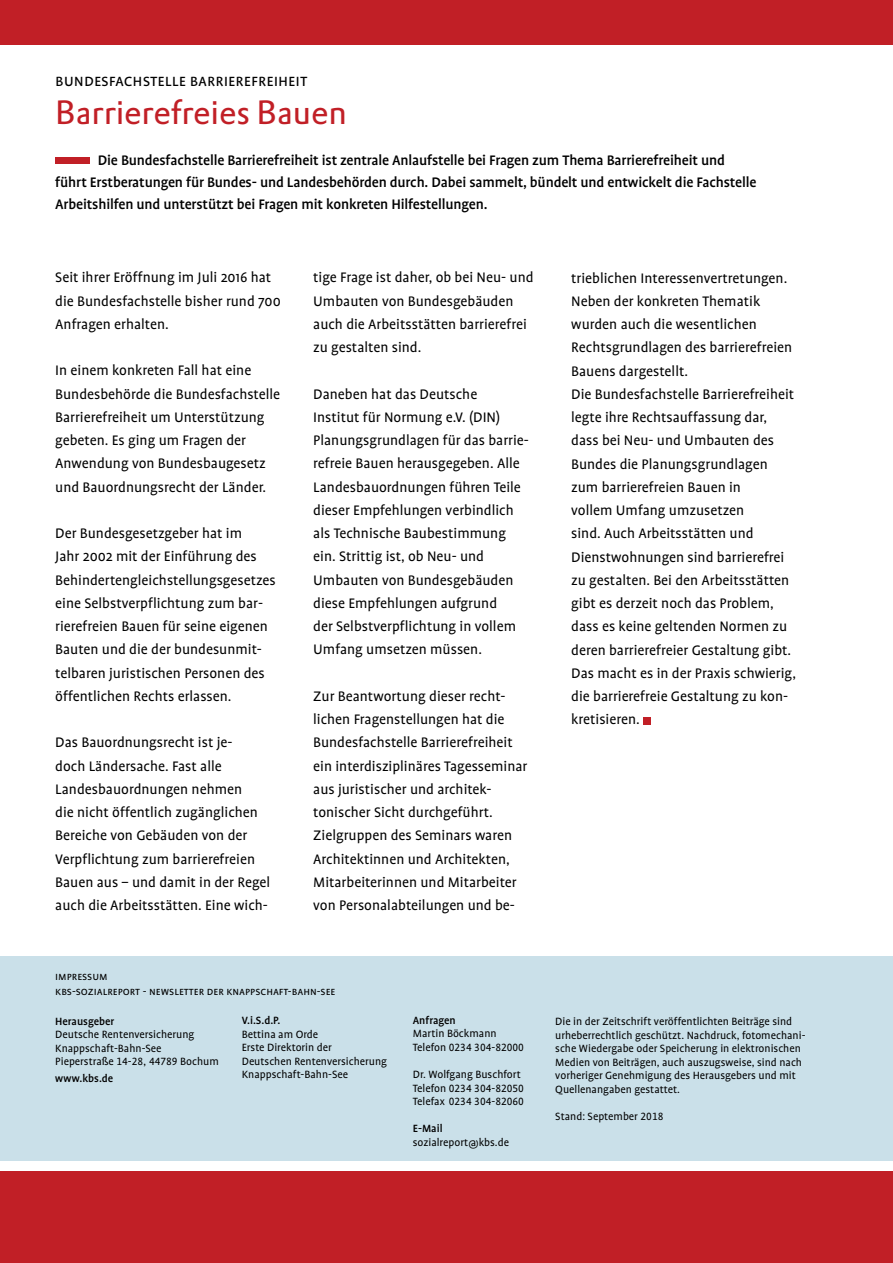
<style>
.page{position:relative;width:893px;height:1263px;background:#fff}
.page>*{position:absolute;margin:0;border:0;box-sizing:border-box;transform-origin:0 0}
.t1{font:33px "DTL Prokyon T";letter-spacing:-.005em;color:#c11f26}
.t2{font:18px "Profile SC";color:#000}
.t3{font:15.75px/23.2px "Profile";color:#000}
.t4{font:500 15.75px/21.8px "Profile";letter-spacing:-.01em;color:#000}
.t5{font:12px/13.5px "Profile";color:#000}
.t6{font:12px/13.5px "Profile NO";color:#000}
.t7{font:12px/15px "Profile SC";color:#000}
.t8{font:500 12px "Profile";color:#000}
.s1{font-family:"Profile NO"}
.s2{font-family:"Profile"}
</style>
<div class="page">
<div style="left:0;top:957px;width:893px;height:204px;background:#cae0e9"></div>
<div style="left:0;top:1171px;width:893px;height:92px;background:#c11f26"></div>
<div style="left:0;top:0;width:893px;height:45px;background:#c11f26"></div>
<div style="left:55px;top:158px;width:34px;height:6px;background:#c11f26"></div>
<div style="left:643px;top:717px;width:8px;height:7px;background:#c11f26"></div>
<p class="t2" style="left:55px;top:71px;width:254px">bundesfachstelle barrierefreiheit</p>
<h1 class="t1" style="left:55px;top:90px;width:293px">Barrierefreies Bauen</h1>
<p class="t4" style="left:55px;top:149px;width:703px;text-indent:43px">Die Bundesfachstelle Barrierefreiheit ist zentrale Anlaufstelle bei Fragen zum Thema Barrierefreiheit und führt Erstberatungen für Bundes- und Landesbehörden durch. Dabei sammelt, bündelt und entwickelt die Fachstelle<br>Arbeitshilfen und unterstützt bei Fragen mit konkreten Hilfestellungen.</p>
<p class="t3" style="left:55px;top:266px;width:227px">Seit ihrer Eröffnung im Juli 2016 hat die Bundesfachstelle bisher rund 700<br>Anfragen erhalten.</p>
<p class="t3" style="left:55px;top:359px;width:226px">In einem konkreten Fall hat eine Bundesbehörde die Bundesfachstelle Barrierefreiheit um Unterstützung gebeten. Es ging um Fragen der Anwendung von Bundesbaugesetz und Bauordnungsrecht der Länder.</p>
<p class="t3" style="left:55px;top:522px;width:222px">Der Bundesgesetzgeber hat im<br>Jahr 2002 mit der Einführung des Behindertengleichstellungsgesetzes eine Selbstverpflichtung zum bar&shy;rierefreien Bauen für seine eigenen Bauten und die der bundesunmit&shy;telbaren juristischen Personen des öffentlichen Rechts erlassen.</p>
<p class="t3" style="left:55px;top:731px;width:216px">Das Bauordnungsrecht ist je-<br>doch Ländersache. Fast alle<br>Landesbauordnungen nehmen<br>die nicht öffentlich zugänglichen<br>Bereiche von Gebäuden von der<br>Verpflichtung zum barrierefreien<br>Bauen aus – und damit in der Regel auch die Arbeitsstätten. Eine wich-</p>
<p class="t3" style="left:313px;top:266px;width:222px">tige Frage ist daher, ob bei Neu- und<br>Umbauten von Bundesgebäuden auch die Arbeitsstätten barrierefrei zu gestalten sind.</p>
<p class="t3" style="left:313px;top:382px;width:217px">Daneben hat das Deutsche<br>Institut für Normung e.V. (DIN)<br>Planungsgrundlagen für das barrie&shy;refreie Bauen herausgegeben. Alle<br>Landesbauordnungen führen Teile dieser Empfehlungen verbindlich als Technische Baubestimmung ein. Strittig ist, ob Neu- und<br>Umbauten von Bundesgebäuden diese Empfehlungen aufgrund<br>der Selbstverpflichtung in vollem<br>Umfang umsetzen müssen.</p>
<p class="t3" style="left:313px;top:685px;width:216px">Zur Beantwortung dieser recht&shy;lichen Fragenstellungen hat die Bundesfachstelle Barrierefreiheit ein interdisziplinäres Tagesseminar aus juristischer und architek&shy;tonischer Sicht durchgeführt.<br>Zielgruppen des Seminars waren Architektinnen und Architekten, Mitarbeiterinnen und Mitarbeiter von Personalabteilungen und be-</p>
<p class="t3" style="left:571px;top:266px;width:226px">trieblichen Interessenvertretungen.<br>Neben der konkreten Thematik wurden auch die wesentlichen<br>Rechtsgrundlagen des barrierefreien<br>Bauens dargestellt.<br>Die Bundesfachstelle Barrierefreiheit legte ihre Rechtsauffassung dar, dass bei Neu- und Umbauten des<br>Bundes die Planungsgrundlagen zum barrierefreien Bauen in<br>vollem Umfang umzusetzen<br>sind. Auch Arbeitsstätten und<br>Dienstwohnungen sind barrierefrei zu gestalten. Bei den Arbeitsstätten gibt es derzeit noch das Problem, dass es keine geltenden Normen zu deren barrierefreier Gestaltung gibt.<br>Das macht es in der Praxis schwierig, die barrierefreie Gestaltung zu kon&shy;kretisieren.</p>
<p class="t7" style="left:55px;top:969px;width:282px">impressum<br>kbs-sozialreport - newsletter der knappschaft-bahn-see</p>
<p class="t8" style="left:55px;top:1015px;width:61px">Herausgeber</p>
<p class="t5" style="left:55px;top:1028px;width:165px">Deutsche Rentenversicherung<br>Knappschaft-Bahn-See<br>Pieperstraße <span class="s1">14-28, 44789</span> Bochum</p>
<p class="t8" style="left:55px;top:1072px;width:60px">www.kbs.de</p>
<p class="t8" style="left:242px;top:1014px;width:40px">V.i.S.d.P.</p>
<p class="t5" style="left:242px;top:1027px;width:147px">Bettina am Orde<br>Erste Direktorin der<br>Deutschen Rentenversicherung<br>Knappschaft-Bahn-See</p>
<p class="t8" style="left:413px;top:1014px;width:44px">Anfragen</p>
<p class="t5" style="left:413px;top:1027px;width:85px">Martin Böckmann</p>
<p class="t6" style="left:413px;top:1041px;width:113px"><span class="s2">Telefon</span> 0234 304-82000</p>
<p class="t5" style="left:413px;top:1068px;width:110px">Dr. Wolfgang Buschfort</p>
<p class="t6" style="left:413px;top:1081px;width:113px"><span class="s2">Telefon</span> 0234 304-82050<br><span class="s2">Telefax</span> 0234 304-82060</p>
<p class="t8" style="left:413px;top:1122px;width:31px">E-Mail</p>
<p class="t5" style="left:413px;top:1135px;width:98px">sozialreport@kbs.de</p>
<p class="t5" style="left:555px;top:1015px;width:252px">Die in der Zeitschrift veröffentlichten Beiträge sind urheberrechtlich geschützt. Nachdruck, fotomechani&shy;sche Wiedergabe oder Speicherung in elektronischen Medien von Beiträgen, auch auszugsweise, sind nach vorheriger Genehmigung des Herausgebers und mit Quellenangaben gestattet.</p>
<p class="t5" style="left:555px;top:1109px;width:110px">Stand: September <span class="s1">2018</span></p>
</div>
